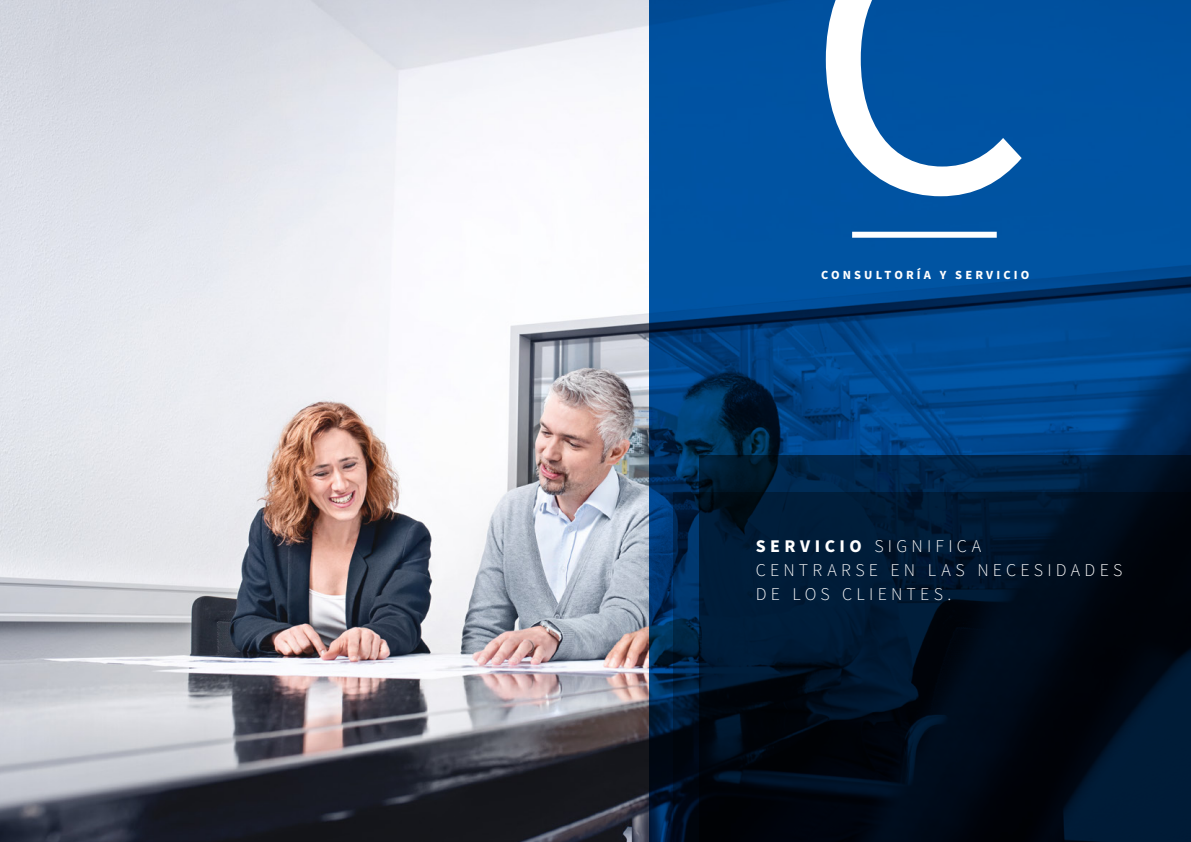
<style>
.page{position:relative;width:1191px;height:842px;background:#fff}
.page>*{position:absolute;margin:0;border:0;box-sizing:border-box;transform-origin:0 0}
.t1{font:401.9px "Source Sans Pro";color:#fff}
.t2{font:300 17.9px/24px "Source Sans Pro";letter-spacing:.24em;color:#fff}
.t3{font:700 12.5px "Source Sans Pro";letter-spacing:.25em;color:#fff}
.s1{font-weight:700}
</style>
<div class="page">
<img style="left:0;top:0;width:649px;height:842px">
<svg style="left:649px;top:0;width:542px;height:842px;background:#003162"></svg>
<div style="left:852px;top:232px;width:144px;height:6px;background:#fff"></div>
<p class="t1" style="left:805px;top:-210px;width:231px">C</p>
<p class="t3" style="left:821px;top:267px;width:210px">CONSULTORÍA Y SERVICIO</p>
<p class="t2" style="left:755px;top:535px;width:368px"><span class="s1">SERVICIO</span> SIGNIFICA<br>CENTRARSE EN LAS NECESIDADES<br>DE LOS CLIENTES.</p>
</div>
